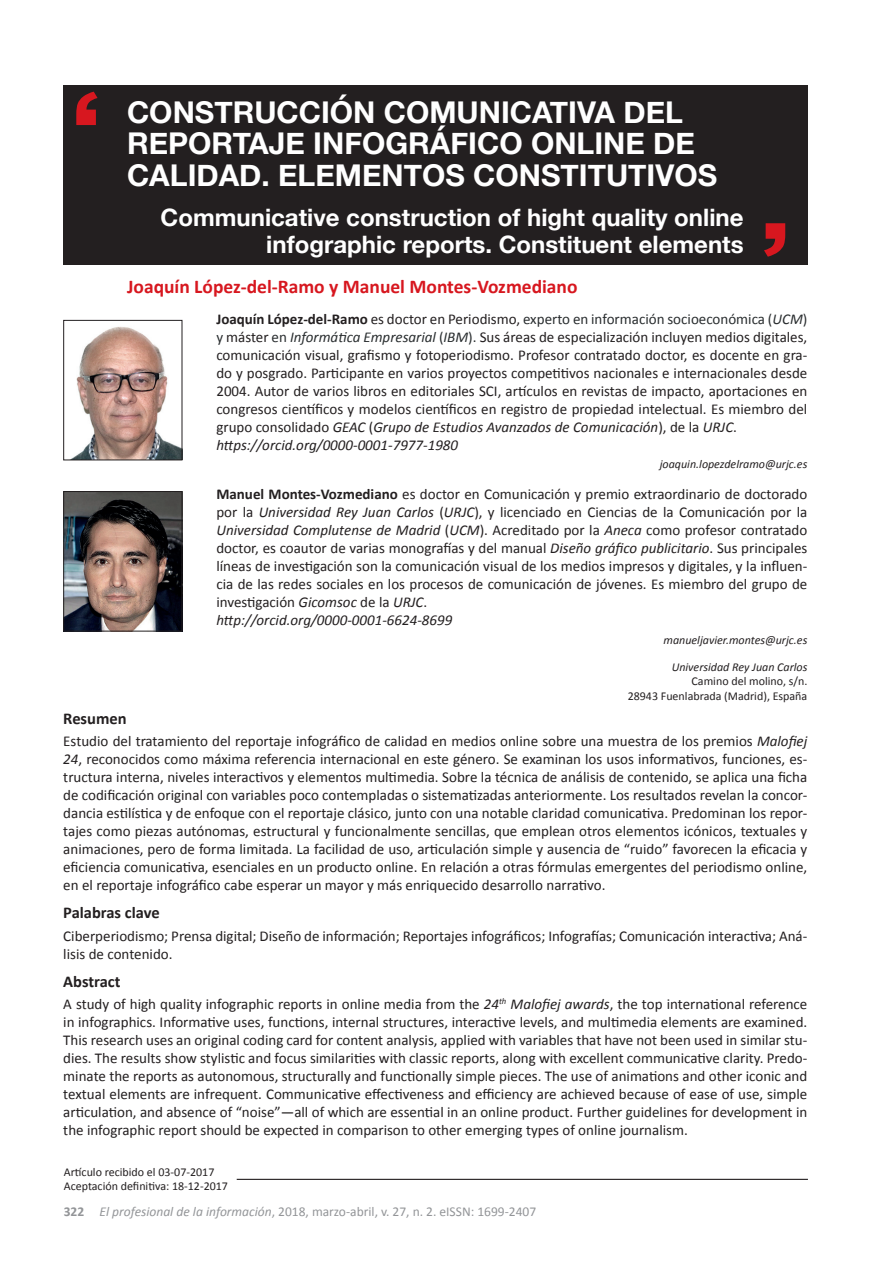
<style>
.page{position:relative;width:893px;height:1263px;background:#fff}
.page>*{position:absolute;margin:0;border:0;box-sizing:border-box;transform-origin:0 0}
.t1{font:700 30px/31.5px "Helvetica Neue";color:#fff}
.t2{font:700 24px/27px "Helvetica Neue";color:#fff;text-align:right}
.t3{font:700 19.5px "Calibri";color:#d7171f}
.t4{font:700 16.5px "Calibri";color:#231f20}
.t5{font:15px/18px "Calibri";color:#231f20}
.t6{font:13.5px "Calibri";color:#939598}
.t7{font:12px/14.4px "Calibri";color:#231f20;text-align:right}
.t8{font:italic 12px "Calibri";color:#231f20}
.s1{font-weight:700}
.s2{color:#292d2f}
.s3{font-style:italic;color:#292d2f}
.s4{font-style:italic}
</style>
<div class="page">
<div style="left:64px;top:85px;width:744px;height:179px;background:#231f20"></div>
<svg style="left:764px;top:223px;width:21px;height:34px"></svg>
<svg style="left:76px;top:92px;width:22px;height:33px"></svg>
<img style="left:72px;top:326px;width:108px;height:132px">
<div style="left:63px;top:320px;width:119px;height:140px;border:1px solid #231f20"></div>
<img style="left:65px;top:493px;width:115px;height:136px">
<div style="left:63px;top:491px;width:119px;height:140px;border:1px solid #231f20"></div>
<hr style="left:237px;top:1179px;width:571px;height:1px;background:#231f20">
<h1 class="t1" style="left:127px;top:97px;width:592px">CONSTRUCCIÓN COMUNICATIVA DEL<br>REPORTAJE INFOGRÁFICO ONLINE DE<br>CALIDAD. ELEMENTOS CONSTITUTIVOS</h1>
<h2 class="t2" style="left:161px;top:204px;width:584px">Communicative construction of hight quality online infographic reports. Constituent elements</h2>
<h3 class="t3" style="left:127px;top:274px;width:452px">Joaquín López-del-Ramo y Manuel Montes-Vozmediano</h3>
<p class="t5" style="left:216px;top:310px;width:592px"><span class="s1">Joaquín López-del-Ramo</span> es doctor en Periodismo, <span class="s2">experto en información socioeconómica (</span><span class="s3">UCM</span><span class="s2">) y</span> máster <span class="s2">en</span> <span class="s3">Informática Empresarial</span> <span class="s2">(</span><span class="s3">IBM</span><span class="s2">).</span> Sus áreas de especialización incluyen medios digitales, comunicación visual, grafismo y fotoperiodismo. Profesor contratado doctor, es docente en gra&shy;do y posgrado. Participante en varios proyectos competitivos nacionales e internacionales desde 2004. Autor de varios libros en editoriales SCI, artículos en revistas de impacto, aportaciones en congresos científicos y modelos científicos en registro de propiedad intelectual. Es miembro del grupo consolidado <span class="s4">GEAC</span> (<span class="s4">Grupo de Estudios Avanzados de Comunicación</span>), de la <span class="s4">URJC</span>. <span class="s4">https://orcid.org/0000-0001-7977-1980</span></p>
<p class="t8" style="left:660px;top:456px;width:149px">joaquin.lopezdelramo@urjc.es</p>
<p class="t5" style="left:216px;top:485px;width:592px"><span class="s1">Manuel Montes-Vozmediano</span> es doctor en Comunicación y premio extraordinario de doctorado por la <span class="s4">Universidad Rey Juan Carlos</span> (<span class="s4">URJC</span>), y licenciado en Ciencias de la Comunicación por la <span class="s4">Universidad Complutense de Madrid</span> (<span class="s4">UCM</span>). Acreditado por la <span class="s4">Aneca</span> como profesor contratado doctor, es coautor de varias monografías y del manual <span class="s4">Diseño gráfico publicitario</span>. Sus principales líneas de investigación son la comunicación visual de los medios impresos y digitales, y la influen&shy;cia de las redes sociales en los procesos de comunicación de jóvenes. Es miembro del grupo de investigación <span class="s4">Gicomsoc</span> de la <span class="s4">URJC</span>.<br><span class="s4">http://orcid.org/0000-0001-6624-8699</span></p>
<p class="t8" style="left:663px;top:632px;width:145px">manueljavier.montes@urjc.es</p>
<p class="t8" style="left:672px;top:659px;width:137px">Universidad Rey Juan Carlos</p>
<p class="t7" style="left:628px;top:674px;width:181px">Camino del molino, s/n.<br>28943 Fuenlabrada (Madrid), España</p>
<p class="t4" style="left:63px;top:708px;width:65px">Resumen</p>
<p class="t5" style="left:63px;top:732px;width:746px;text-align:justify">Estudio del tratamiento del reportaje infográfico de calidad en medios online sobre una muestra de los premios <span class="s4">Malofiej 24</span>, reconocidos como máxima referencia internacional en este género. Se examinan los usos informativos, funciones, es&shy;tructura interna, niveles interactivos y elementos multimedia. Sobre la técnica de análisis de contenido, se aplica una ficha de codificación original con variables poco contempladas o sistematizadas anteriormente. Los resultados revelan la concor&shy;dancia estilística y de enfoque con el reportaje clásico, junto con una notable claridad comunicativa. Predominan los repor&shy;tajes como piezas autónomas, estructural y funcionalmente sencillas, que emplean otros elementos icónicos, textuales y animaciones, pero de forma limitada. La facilidad de uso, articulación simple y ausencia de “ruido” favorecen la eficacia y eficiencia comunicativa, esenciales en un producto online. En relación a otras fórmulas emergentes del periodismo online, en el reportaje infográfico cabe esperar un mayor y más enriquecido desarrollo narrativo.</p>
<p class="t4" style="left:63px;top:902px;width:98px">Palabras clave</p>
<p class="t5" style="left:63px;top:927px;width:745px">Ciberperiodismo; Prensa digital; Diseño de información; Reportajes infográficos; Infografías; Comunicación interactiva; Aná&shy;lisis de contenido.</p>
<p class="t4" style="left:63px;top:971px;width:59px">Abstract</p>
<p class="t5" style="left:63px;top:995px;width:746px;text-align:justify">A study of high quality infographic reports in online media from the <span class="s4">24</span><sup>th</sup> <span class="s4">Malofiej awards</span>, the top international reference in infographics. Informative uses, functions, internal structures, interactive levels, and multimedia elements are examined.<br>This research uses an original coding card for content analysis, applied with variables that have not been used in similar stu&shy;dies. The results show stylistic and focus similarities with classic reports, along with excellent communicative clarity. Predo&shy;minate the reports as autonomous, structurally and functionally simple pieces. The use of animations and other iconic and textual elements are infrequent. Communicative effectiveness and efficiency are achieved because of ease of use, simple articulation, and absence of “noise”—all of which are essential in an online product. Further guidelines for development in the infographic report should be expected in comparison to other emerging types of online journalism.</p>
<p class="t7" style="left:64px;top:1164px;width:166px;text-align:left">Artículo recibido el 03-07-2017<br>Aceptación definitiva: 18-12-2017</p>
<p class="t6" style="left:64px;top:1203px;width:474px"><span class="s1">322</span> <span class="s4">El profesional de la información</span>, 2018, marzo-abril, v. 27, n. 2. eISSN: 1699-2407</p>
</div>
